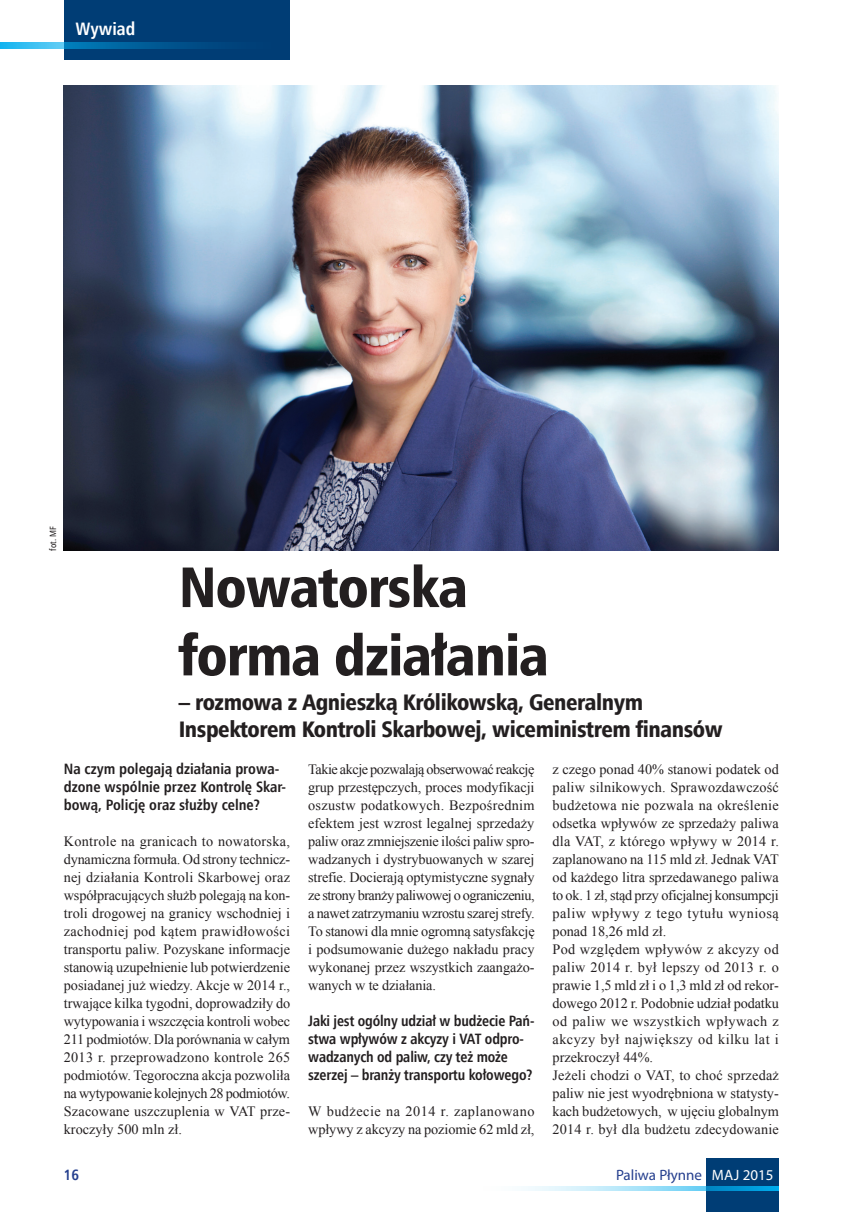
<style>
.page{position:relative;width:864px;height:1212px;background:#fff}
.page>*{position:absolute;margin:0;border:0;box-sizing:border-box;transform-origin:0 0}
.t1{font:57px/68.2px "Humnst 777 Blk Cn EU Normal";letter-spacing:-.02em;color:#231f20}
.t2{font:22.5px/27px "Humnst 777 Blk Cn EU Normal";letter-spacing:-.02em;color:#231f20}
.t3{font:18px "Humnst 777 Cn EU Bold";color:#fff}
.t4{font:15px/18px "Humnst 777 Cn EU Bold";letter-spacing:-.01em;color:#231f20}
.t5{font:15px "Myriad Pro";color:#253f8e}
.t6{font:15px "Humnst 777 Cn EU Bold";color:#253f8e}
.t7{font:14.25px/18px "Times New Roman";color:#231f20;text-align:justify}
.t8{font:9px "Humnst 777 Cn EU Normal";color:#231f20}
.s1{color:#fff}
</style>
<div class="page">
<div style="left:64px;top:0;width:225px;height:60px;background:#003d75"></div>
<svg style="left:0;top:43px;width:218px;height:6px"></svg>
<div style="left:706px;top:1159px;width:72px;height:53px;background:#003d75"></div>
<svg style="left:523px;top:1186px;width:255px;height:5px"></svg>
<img style="left:64px;top:85px;width:714px;height:466px">
<p class="t3" style="left:75px;top:17px;width:61px">Wywiad</p>
<p class="t8" style="left:47px;top:551px;width:26px;rotate:-90deg">fot. MF</p>
<h1 class="t1" style="left:179px;top:553px;width:371px">Nowatorska forma działania</h1>
<h2 class="t2" style="left:179px;top:688px;width:545px">– rozmowa z Agnieszką Królikowską, Generalnym<br>Inspektorem Kontroli Skarbowej, wiceministrem finansów</h2>
<p class="t4" style="left:64px;top:760px;width:224px">Na czym polegają działania prowa&shy;dzone wspólnie przez Kontrolę Skar&shy;bową, Policję oraz służby celne?</p>
<p class="t7" style="left:64px;top:832px;width:228px">Kontrole na granicach to nowatorska, dynamiczna formuła. Od strony technicz&shy;nej działania Kontroli Skarbowej oraz współpracujących służb polegają na kon&shy;troli drogowej na granicy wschodniej i zachodniej pod kątem prawidłowości transportu paliw. Pozyskane informacje stanowią uzupełnienie lub potwierdzenie posiadanej już wiedzy. Akcje w 2014 r., trwające kilka tygodni, doprowadziły do wytypowania i wszczęcia kontroli wobec 211 podmiotów. Dla porównania w całym 2013 r. przeprowadzono kontrole 265 podmiotów. Tegoroczna akcja pozwoliła na wytypowanie kolejnych 28 podmiotów.<br>Szacowane uszczuplenia w VAT prze&shy;kroczyły 500 mln zł.</p>
<p class="t7" style="left:308px;top:760px;width:228px">Takie akcje pozwalają obserwować reakcję grup przestępczych, proces modyfikacji oszustw podatkowych. Bezpośrednim efektem jest wzrost legalnej sprzedaży paliw oraz zmniejszenie ilości paliw spro&shy;wadzanych i dystrybuowanych w szarej strefie. Docierają optymistyczne sygnały ze strony branży paliwowej o ograniczeniu, a nawet zatrzymaniu wzrostu szarej strefy.<br>To stanowi dla mnie ogromną satysfakcję i podsumowanie dużego nakładu pracy wykonanej przez wszystkich zaangażo&shy;wanych w te działania.</p>
<p class="t4" style="left:308px;top:1012px;width:228px">Jaki jest ogólny udział w budżecie Pań&shy;stwa wpływów z akcyzy i VAT odpro&shy;wadzanych od paliw, czy też może szerzej – branży transportu kołowego?</p>
<p class="t7" style="left:308px;top:1102px;width:228px">W budżecie na 2014 r. zaplanowano wpływy z akcyzy na poziomie 62 mld zł,</p>
<p class="t7" style="left:552px;top:760px;width:228px;text-align:left">z czego ponad 40% stanowi podatek od paliw silnikowych. Sprawozdawczość budżetowa nie pozwala na określenie odsetka wpływów ze sprzedaży paliwa dla VAT, z którego wpływy w 2014 r. zaplanowano na 115 mld zł. Jednak VAT od każdego litra sprzedawanego paliwa to ok. 1 zł, stąd przy oficjalnej konsumpcji paliw wpływy z tego tytułu wyniosą ponad 18,26 mld zł.<br>Pod względem wpływów z akcyzy od paliw 2014 r. był lepszy od 2013 r. o prawie 1,5 mld zł i o 1,3 mld zł od rekor&shy;dowego 2012 r. Podobnie udział podatku od paliw we wszystkich wpływach z akcyzy był największy od kilku lat i przekroczył 44%.<br>Jeżeli chodzi o VAT, to choć sprzedaż paliw nie jest wyodrębniona w statysty&shy;kach budżetowych, w ujęciu globalnym 2014 r. był dla budżetu zdecydowanie</p>
<p class="t6" style="left:64px;top:1165px;width:17px">16</p>
<p class="t5" style="left:615px;top:1166px;width:159px">Paliwa Płynne <span class="s1">MAJ 2015</span></p>
</div>
